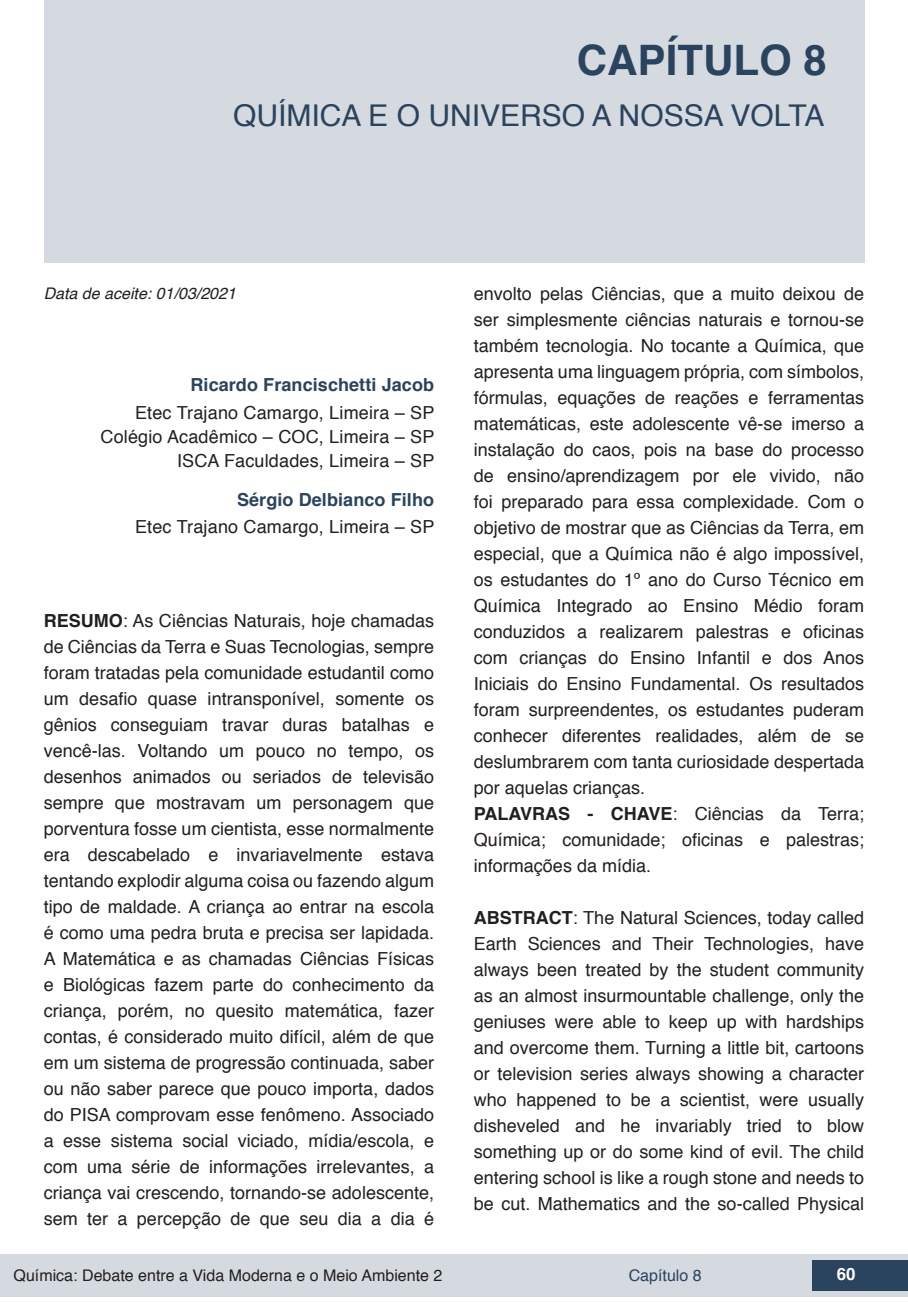
<style>
.page{position:relative;width:908px;height:1304px;background:#fff}
.page>*{position:absolute;margin:0;border:0;box-sizing:border-box;transform-origin:0 0}
.t1{font:700 42px "Helvetica";color:#2a435e}
.t2{font:30px "Helvetica";color:#2a435e}
.t3{font:18px/26px "Helvetica";color:#231f20;text-align:justify}
.t4{font:700 18px "Helvetica";letter-spacing:.005em;color:#2a435e}
.t5{font:700 16.8px "Helvetica";color:#fff}
.t6{font:16px "Helvetica";color:#231f20}
.t7{font:italic 16px "Helvetica";color:#231f20}
.t8{font:16px "Helvetica";color:#2a435e}
.s1{font-weight:700}
</style>
<div class="page">
<div style="left:0;top:1254px;width:906px;height:43px;background:#d4dadf"></div>
<div style="left:812px;top:1261px;width:95px;height:30px;background:#2a435e"></div>
<div style="left:44px;top:0;width:819px;height:263px;background:#d4dadf"></div>
<h1 class="t1" style="left:576px;top:26px;width:251px">CAPÍTULO 8</h1>
<h2 class="t2" style="left:233px;top:93px;width:592px">QUÍMICA E O UNIVERSO A NOSSA VOLTA</h2>
<p class="t7" style="left:44px;top:280px;width:194px">Data de aceite: 01/03/2021</p>
<p class="t4" style="left:190px;top:371px;width:245px">Ricardo Francischetti Jacob</p>
<p class="t3" style="left:100px;top:401px;width:335px;line-height:24px;text-align:right">Etec Trajano Camargo, Limeira – SP<br>Colégio Acadêmico – COC, Limeira – SP<br>ISCA Faculdades, Limeira – SP</p>
<p class="t4" style="left:237px;top:485px;width:198px">Sérgio Delbianco Filho</p>
<p class="t3" style="left:135px;top:515px;width:301px">Etec Trajano Camargo, Limeira – SP</p>
<p class="t3" style="left:44px;top:609px;width:392px"><span class="s1">RESUMO</span>: As Ciências Naturais, hoje chamadas de Ciências da Terra e Suas Tecnologias, sempre foram tratadas pela comunidade estudantil como um desafio quase intransponível, somente os gênios conseguiam travar duras batalhas e vencê-las. Voltando um pouco no tempo, os desenhos animados ou seriados de televisão sempre que mostravam um personagem que porventura fosse um cientista, esse normalmente era descabelado e invariavelmente estava tentando explodir alguma coisa ou fazendo algum tipo de maldade. A criança ao entrar na escola é como uma pedra bruta e precisa ser lapidada.<br>A Matemática e as chamadas Ciências Físicas e Biológicas fazem parte do conhecimento da criança, porém, no quesito matemática, fazer contas, é considerado muito difícil, além de que em um sistema de progressão continuada, saber ou não saber parece que pouco importa, dados do PISA comprovam esse fenômeno. Associado a esse sistema social viciado, mídia/escola, e com uma série de informações irrelevantes, a criança vai crescendo, tornando-se adolescente, sem ter a percepção de que seu dia a dia é</p>
<p class="t3" style="left:473px;top:281px;width:392px;text-align:left">envolto pelas Ciências, que a muito deixou de ser simplesmente ciências naturais e tornou-se também tecnologia. No tocante a Química, que apresenta uma linguagem própria, com símbolos, fórmulas, equações de reações e ferramentas matemáticas, este adolescente vê-se imerso a instalação do caos, pois na base do processo de ensino/aprendizagem por ele vivido, não foi preparado para essa complexidade. Com o objetivo de mostrar que as Ciências da Terra, em especial, que a Química não é algo impossível, os estudantes do 1º ano do Curso Técnico em Química Integrado ao Ensino Médio foram conduzidos a realizarem palestras e oficinas com crianças do Ensino Infantil e dos Anos Iniciais do Ensino Fundamental. Os resultados foram surpreendentes, os estudantes puderam conhecer diferentes realidades, além de se deslumbrarem com tanta curiosidade despertada por aquelas crianças.<br><span class="s1">PALAVRAS - CHAVE</span>: Ciências da Terra; Química; comunidade; oficinas e palestras; informações da mídia.</p>
<p class="t3" style="left:473px;top:905px;width:392px"><span class="s1">ABSTRACT</span>: The Natural Sciences, today called Earth Sciences and Their Technologies, have always been treated by the student community as an almost insurmountable challenge, only the geniuses were able to keep up with hardships and overcome them. Turning a little bit, cartoons or television series always showing a character who happened to be a scientist, were usually disheveled and he invariably tried to blow something up or do some kind of evil. The child entering school is like a rough stone and needs to be cut. Mathematics and the so-called Physical</p>
<p class="t6" style="left:14px;top:1263px;width:430px">Química: Debate entre a Vida Moderna e o Meio Ambiente 2</p>
<p class="t8" style="left:628px;top:1263px;width:74px">Capítulo 8</p>
<p class="t5" style="left:836px;top:1261px;width:20px">60</p>
</div>
